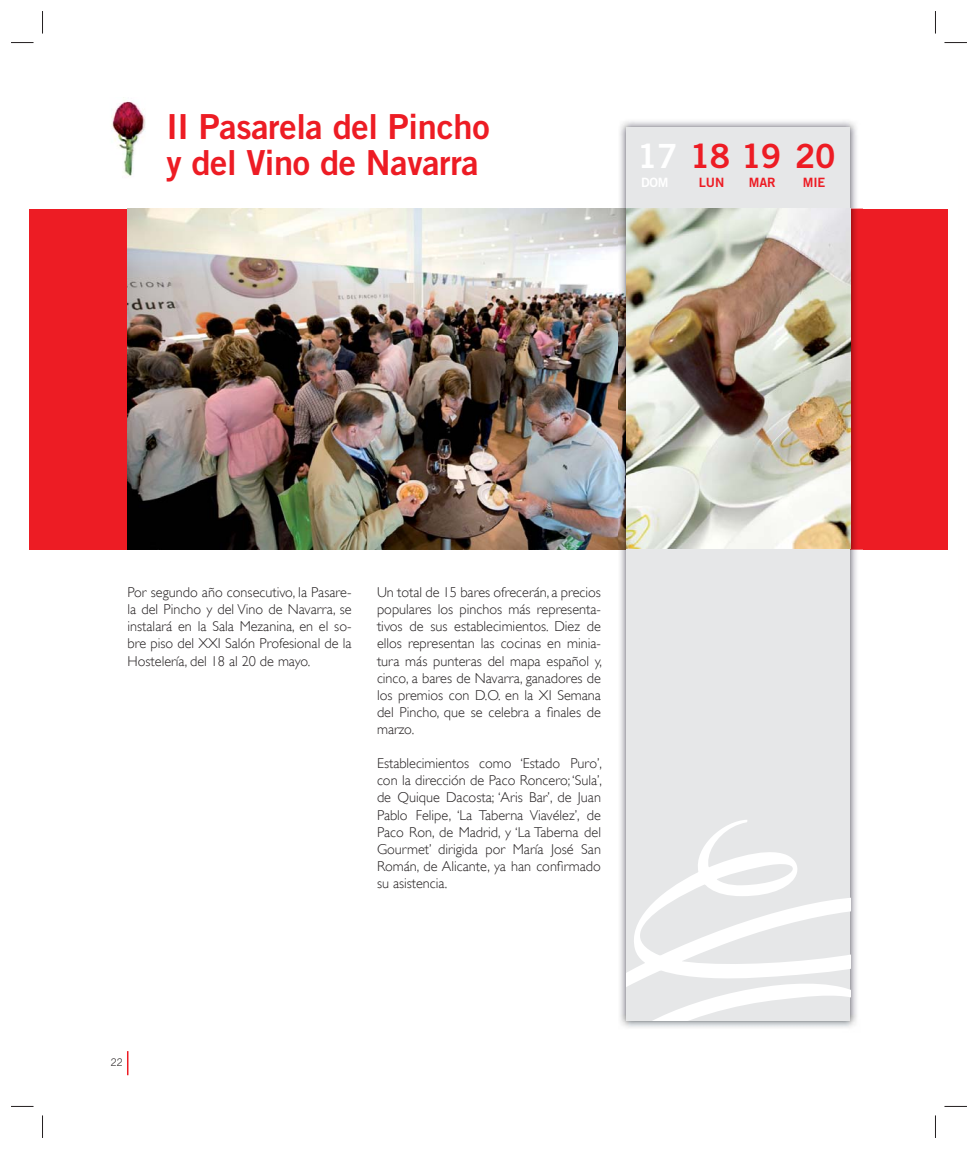
<style>
.page{position:relative;width:978px;height:1149px;background:#fff}
.page>*{position:absolute;margin:0;border:0;box-sizing:border-box;transform-origin:0 0}
.t1{font:34.5px/36px "Trade Gothic Bold Two";letter-spacing:-.01em;color:#ed1c24}
.t2{font:33.3px "Trade Gothic Bold Two";letter-spacing:-.01em;color:#ed1c24}
.t3{font:300 14.25px/17.1px "Gill Sans";color:#231f20;text-align:justify}
.t4{font:12.9px "Trade Gothic Bold Two";letter-spacing:-.01em;color:#ed1c24}
.t5{font:12.9px "Trade Gothic Bold Two";color:#fff}
.t6{font:300 10.5px "Trade Gothic";color:#231f20}
.s1{color:#fff}
</style>
<div class="page">
<div style="left:30px;top:208px;width:918px;height:341px;background:#ed1c24"></div>
<img style="left:128px;top:208px;width:729px;height:341px">
<img style="left:620px;top:121px;width:243px;height:89px">
<img style="left:618px;top:495px;width:245px;height:533px">
<img style="left:618px;top:208px;width:8px;height:341px">
<div style="left:626px;top:127px;width:224px;height:893px;background:#e6e7e8"></div>
<svg style="left:626px;top:820px;width:224px;height:200px"></svg>
<img style="left:111px;top:97px;width:35px;height:80px">
<img style="left:626px;top:208px;width:224px;height:340px">
<svg style="left:127px;top:1051px;width:1px;height:23px"></svg>
<svg style="left:11px;top:42px;width:23px;height:1px"></svg>
<svg style="left:944px;top:42px;width:23px;height:1px"></svg>
<svg style="left:11px;top:1105px;width:22px;height:1px"></svg>
<svg style="left:945px;top:1105px;width:22px;height:1px"></svg>
<svg style="left:42px;top:11px;width:1px;height:23px"></svg>
<svg style="left:42px;top:1115px;width:1px;height:22px"></svg>
<svg style="left:935px;top:11px;width:1px;height:23px"></svg>
<svg style="left:935px;top:1115px;width:1px;height:22px"></svg>
<h1 class="t1" style="left:166px;top:111px;width:325px">II Pasarela del Pincho y del Vino de Navarra</h1>
<h2 class="t2" style="left:637px;top:144px;width:200px"><span class="s1">17</span> 18 19 20</h2>
<p class="t5" style="left:641px;top:178px;width:29px">DOM</p>
<p class="t4" style="left:699px;top:178px;width:27px">LUN</p>
<p class="t4" style="left:749px;top:178px;width:28px">MAR</p>
<p class="t4" style="left:803px;top:178px;width:24px">MIE</p>
<p class="t3" style="left:128px;top:583px;width:225px">Por segundo año consecutivo, la Pasare&shy;la del Pincho y del Vino de Navarra, se instalará en la Sala Mezanina, en el so&shy;bre piso del XXI Salón Profesional de la Hostelería, del 18 al 20 de mayo.</p>
<p class="t3" style="left:377px;top:583px;width:227px">Un total de 15 bares ofrecerán, a precios populares los pinchos más representa&shy;tivos de sus establecimientos. Diez de ellos representan las cocinas en minia&shy;tura más punteras del mapa español y, cinco, a bares de Navarra, ganadores de los premios con D.O. en la XI Semana del Pincho, que se celebra a finales de marzo.</p>
<p class="t3" style="left:377px;top:754px;width:227px">Establecimientos como ‘Estado Puro’, con la dirección de Paco Roncero; ‘Sula’, de Quique Dacosta; ‘Aris Bar’, de Juan Pablo Felipe, ‘La Taberna Viavélez’, de Paco Ron, de Madrid, y ‘La Taberna del Gourmet’ dirigida por María José San Román, de Alicante, ya han confirmado su asistencia.</p>
<p class="t6" style="left:111px;top:1058px;width:13px">22</p>
</div>
